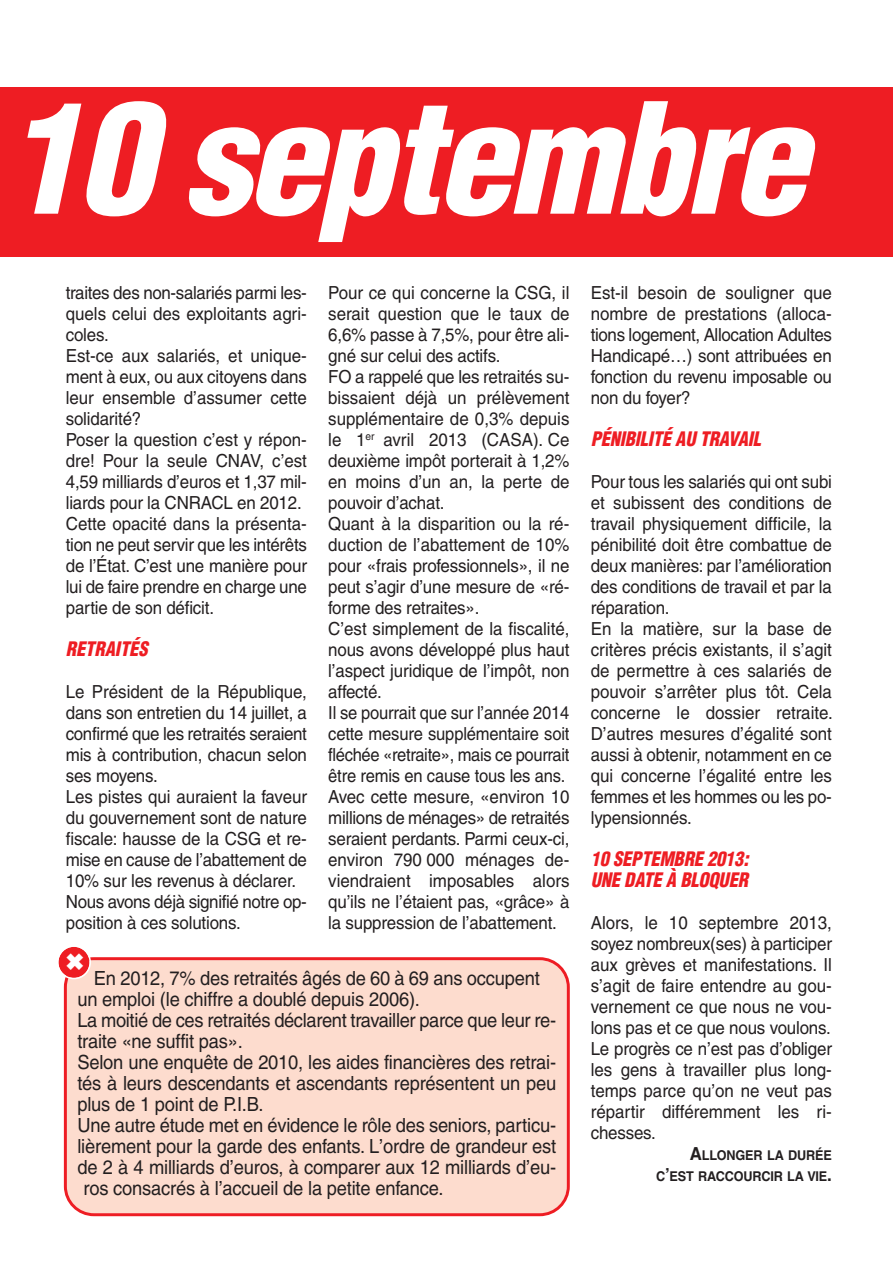
<style>
.page{position:relative;width:893px;height:1263px;background:#fff}
.page>*{position:absolute;margin:0;border:0;box-sizing:border-box;transform-origin:0 0}
.t1{font:italic 900 condensed 150px "Helvetica";letter-spacing:-.02em;color:#fff}
.t2{font:19.5px "Helvetica";letter-spacing:-.01em;color:#231f20;scale:.94 1}
.t3{font:italic 900 condensed 19.5px/21px "Helvetica";letter-spacing:-.005em;color:#ee1d23;scale:.94 1}
.t4{font:18px/21px "Helvetica";letter-spacing:-.01em;color:#231f20;scale:.94 1}
.t5{font:700 13.5px/21px "Helvetica";letter-spacing:-.015em;color:#231f20;text-align:right;scale:.94 1}
.s1{font-size:18px}
</style>
<div class="page">
<div style="left:64px;top:957px;width:506px;height:259px;background:#fddcce"></div>
<div style="left:0;top:87px;width:893px;height:169px;background:#ee1d23"></div>
<svg style="left:58px;top:947px;width:33px;height:32px"></svg>
<h1 class="t1" style="left:6px;top:74px;width:802px">10 septembre</h1>
<p class="t4" style="left:328px;top:284px;width:258px">Pour ce qui concerne la CSG, il serait question que le taux de<br>6,6% passe à 7,5%, pour être ali&shy;gné sur celui des actifs.<br>FO a rappelé que les retraités su&shy;bissaient déjà un prélèvement supplémentaire de 0,3% depuis le 1<sup>er</sup> avril 2013 (CASA). Ce deuxième impôt porterait à 1,2% en moins d’un an, la perte de pouvoir d’achat.<br>Quant à la disparition ou la ré&shy;duction de l’abattement de 10% pour «frais professionnels», il ne peut s’agir d’une mesure de «ré&shy;forme des retraites».<br>C’est simplement de la fiscalité, nous avons développé plus haut l’aspect juridique de l’impôt, non affecté.<br>Il se pourrait que sur l’année 2014 cette mesure supplémentaire soit fléchée «retraite», mais ce pourrait être remis en cause tous les ans.<br>Avec cette mesure, «environ 10 millions de ménages» de retraités seraient perdants. Parmi ceux-ci, environ 790 000 ménages de&shy;viendraient imposables alors qu’ils ne l’étaient pas, «grâce» à la suppression de l’abattement.</p>
<p class="t4" style="left:591px;top:284px;width:258px;text-align:justify">Est-il besoin de souligner que nombre de prestations (alloca&shy;tions logement, Allocation Adultes Handicapé…) sont attribuées en fonction du revenu imposable ou non du foyer?</p>
<p class="t4" style="left:66px;top:284px;width:258px">traites des non-salariés parmi les&shy;quels celui des exploitants agri&shy;coles.<br>Est-ce aux salariés, et unique&shy;ment à eux, ou aux citoyens dans leur ensemble d’assumer cette solidarité?<br>Poser la question c’est y répon&shy;dre! Pour la seule CNAV, c’est<br>4,59 milliards d’euros et 1,37 mil&shy;liards pour la CNRACL en 2012.<br>Cette opacité dans la présenta&shy;tion ne peut servir que les intérêts de l’État. C’est une manière pour lui de faire prendre en charge une partie de son déficit.</p>
<p class="t3" style="left:66px;top:639px;width:89px">RETRAITÉS</p>
<p class="t4" style="left:66px;top:683px;width:258px">Le Président de la République, dans son entretien du 14 juillet, a confirmé que les retraités seraient mis à contribution, chacun selon ses moyens.<br>Les pistes qui auraient la faveur du gouvernement sont de nature fiscale: hausse de la CSG et re&shy;mise en cause de l’abattement de<br>10% sur les revenus à déclarer.<br>Nous avons déjà signifié notre op&shy;position à ces solutions.</p>
<p class="t3" style="left:591px;top:429px;width:182px">PÉNIBILITÉ AU TRAVAIL</p>
<p class="t4" style="left:591px;top:473px;width:259px">Pour tous les salariés qui ont subi et subissent des conditions de travail physiquement difficile, la pénibilité doit être combattue de deux manières: par l’amélioration des conditions de travail et par la réparation.<br>En la matière, sur la base de critères précis existants, il s’agit de permettre à ces salariés de pouvoir s’arrêter plus tôt. Cela concerne le dossier retraite.<br>D’autres mesures d’égalité sont aussi à obtenir, notamment en ce qui concerne l’égalité entre les femmes et les hommes ou les po&shy;lypensionnés.</p>
<p class="t3" style="left:591px;top:849px;width:169px">10 SEPTEMBRE 2013:<br>UNE DATE À BLOQUER</p>
<p class="t4" style="left:591px;top:914px;width:258px;text-align:justify">Alors, le 10 septembre 2013, soyez nombreux(ses) à participer aux grèves et manifestations. Il s’agit de faire entendre au gou&shy;vernement ce que nous ne vou&shy;lons pas et ce que nous voulons.<br>Le progrès ce n’est pas d’obliger les gens à travailler plus long&shy;temps parce qu’on ne veut pas répartir différemment les ri&shy;chesses.</p>
<p class="t5" style="left:656px;top:1146px;width:189px"><span class="s1">A</span>LLONGER LA DURÉE<br>C<span class="s1">’</span>EST RACCOURCIR LA VIE<span class="s1">.</span></p>
<p class="t2" style="left:94px;top:971px;width:476px">En 2012, 7% des retraités âgés de 60 à 69 ans occupent</p>
<p class="t2" style="left:77px;top:992px;width:366px">un emploi (le chiffre a doublé depuis 2006).</p>
<p class="t2" style="left:77px;top:1013px;width:511px">La moitié de ces retraités déclarent travailler parce que leur re-</p>
<p class="t2" style="left:77px;top:1034px;width:178px">traite «ne suffit pas».</p>
<p class="t2" style="left:77px;top:1055px;width:511px">Selon une enquête de 2010, les aides financières des retrai-</p>
<p class="t2" style="left:77px;top:1076px;width:511px">tés à leurs descendants et ascendants représentent un peu</p>
<p class="t2" style="left:77px;top:1097px;width:200px">plus de 1 point de P.I.B.</p>
<p class="t2" style="left:77px;top:1118px;width:511px">Une autre étude met en évidence le rôle des seniors, particu-</p>
<p class="t2" style="left:77px;top:1139px;width:511px">lièrement pour la garde des enfants. L’ordre de grandeur est</p>
<p class="t2" style="left:77px;top:1160px;width:511px">de 2 à 4 milliards d’euros, à comparer aux 12 milliards d’eu-</p>
<p class="t2" style="left:84px;top:1181px;width:384px">ros consacrés à l’accueil de la petite enfance.</p>
</div>
